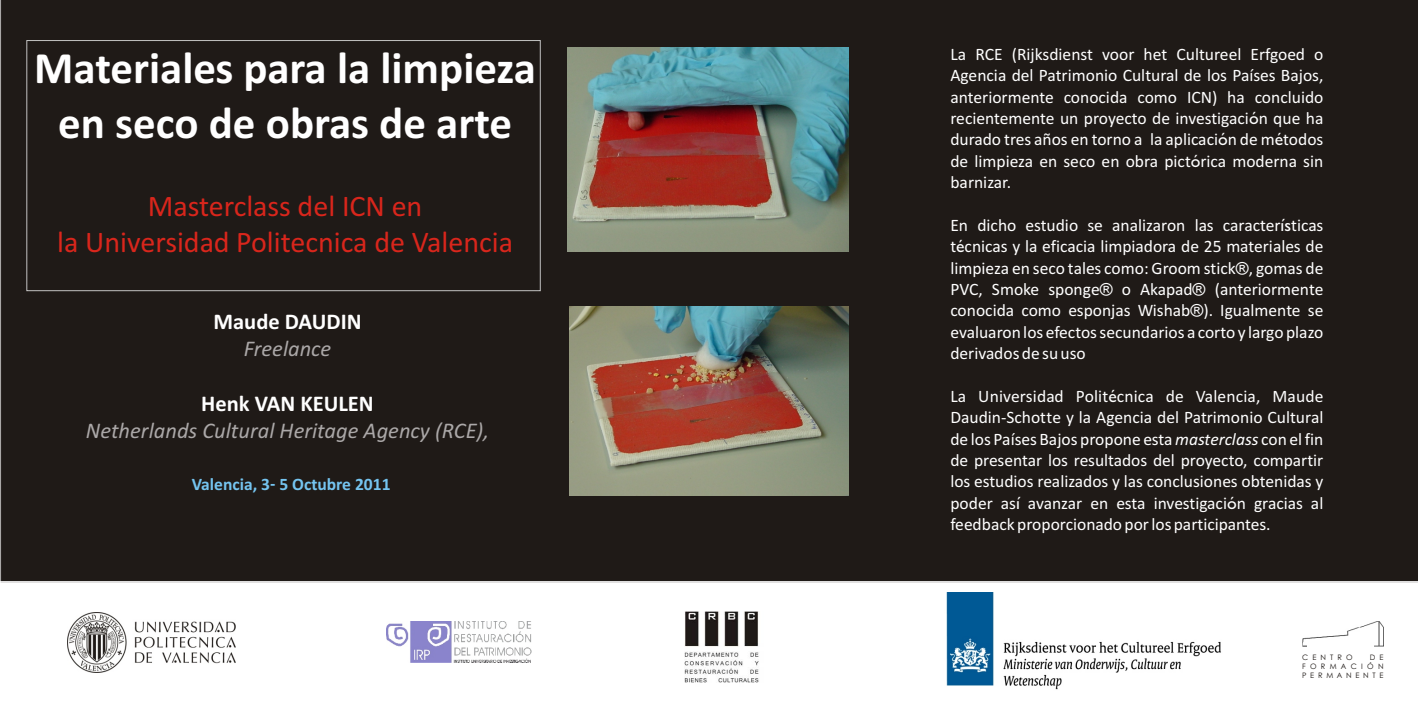
<style>
.page{position:relative;width:1418px;height:709px;background:#fff}
.page>*{position:absolute;margin:0;border:0;box-sizing:border-box;transform-origin:0 0}
.t1{font:700 45px/54.9px "Calibri";color:#fff;text-align:center}
.t2{font:30px/36.6px "Calibri";color:#d9261c;text-align:center}
.t3{font:italic 22.5px "Calibri";color:#aba8a8}
.t4{font:700 22.5px "Calibri";color:#fff}
.t5{font:17.5px/21.4px "Calibri";color:#fff;text-align:justify}
.t6{font:700 17.5px "Calibri";color:#75c4f0}
.t7{font:7.5px/8.9px "Century Gothic";letter-spacing:.555em;color:#1f1a17;text-align:justify}
.s1{font-family:"Agency FB"}
.s2{font-family:"Gill Sans"}
.s3{font-style:italic}
</style>
<div class="page">
<div style="left:1px;top:0;width:1417px;height:581px;background:#1f1a17"></div>
<img style="left:569px;top:306px;width:280px;height:189px">
<img style="left:568px;top:47px;width:280px;height:205px">
<img style="left:1302px;top:621px;width:81px;height:25px">
<div style="left:27px;top:40px;width:513px;height:251px;border:1px solid #c2c2c2"></div>
<img style="left:946px;top:593px;width:275px;height:97px">
<img style="left:67px;top:613px;width:168px;height:59px">
<img style="left:684px;top:612px;width:75px;height:71px">
<img style="left:386px;top:621px;width:145px;height:42px">
<h1 class="t1" style="left:34px;top:45px;width:503px">Materiales para la limpieza en seco de obras de arte</h1>
<h2 class="t2" style="left:57px;top:190px;width:457px">Masterclass del ICN en<br>la Universidad Politecnica de Valencia</h2>
<p class="t4" style="left:213px;top:312px;width:149px">Maude DAUDIN</p>
<p class="t3" style="left:244px;top:339px;width:89px">Freelance</p>
<p class="t4" style="left:201px;top:394px;width:174px">Henk VAN KEULEN</p>
<p class="t3" style="left:86px;top:421px;width:405px">Netherlands Cultural Heritage Agency (RCE),</p>
<p class="t6" style="left:192px;top:477px;width:200px">Valencia, 3<span class="s1">-</span> 5 Octubre 2011</p>
<p class="t5" style="left:950px;top:45px;width:374px">La RCE (Rijksdienst voor het Cultureel Erfgoed o Agencia del Patrimonio Cultural de los Países Bajos, anteriormente conocida como ICN) ha concluido recientemente un proyecto de investigaci<span class="s2">ó</span>n que ha durado tres años en torno a la aplicaci<span class="s2">ó</span>n de m<span class="s2">é</span>todos de limpieza en seco en obra pict<span class="s2">ó</span>rica moderna sin barnizar.</p>
<p class="t5" style="left:950px;top:216px;width:374px">En dicho estudio se analizaron las caracter<span class="s2">ís</span>ticas t<span class="s2">é</span>cnicas y la eficacia limpiadora de 25 materiales de limpieza en seco tales como: Groom stick<span class="s2">®</span>, gomas de PVC, Smoke sponge<span class="s2">®</span> o Akapad<span class="s2">®</span> (anteriormente conocida como esponjas Wishab<span class="s2">®</span>). Igualmente se evaluaron los efectos secundarios a corto y largo plazo derivados de su uso</p>
<p class="t5" style="left:950px;top:387px;width:374px">La Universidad Polit<span class="s2">é</span>cnica de Valencia, Maude Daudin-Schotte y la Agencia del Patrimonio Cultural de los Países Bajos propone esta <span class="s3">masterclass</span> con el fin de presentar los resultados del proyecto, compartir los estudios realizados y las conclusiones obtenidas y poder as<span class="s2">í</span> avanzar en esta investigaci<span class="s2">ó</span>n gracias al feedback proporcionado por los participantes.</p>
<p class="t7" style="left:1302px;top:653px;width:52px">CENTRO</p>
<p class="t7" style="left:1302px;top:653px;width:83px;text-indent:68px">D E FORMACIÓN PERMANENTE</p>
</div>
